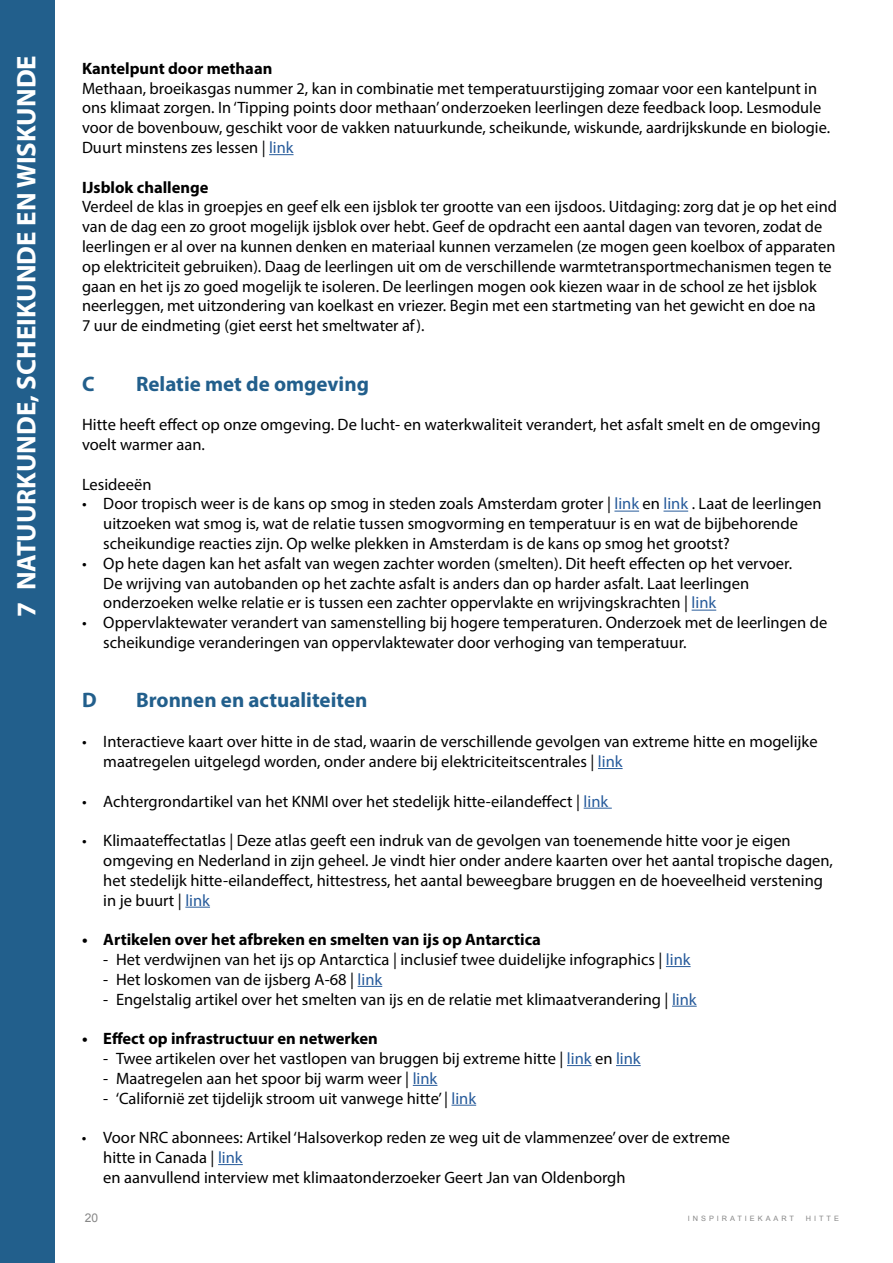
<style>
.page{position:relative;width:893px;height:1263px;background:#fff}
.page>*{position:absolute;margin:0;border:0;box-sizing:border-box;transform-origin:0 0}
.t1{font:700 27px "Myriad Pro";color:#fff}
.t2{font:700 21px "Myriad Pro";color:#225f8c}
.t3{font:16.5px/19.8px "Myriad Pro";color:#000}
.t4{font:700 16.5px "Myriad Pro";color:#000}
.t5{font:12px "Arial";color:#878787}
.t6{font:7.35px "Arial";letter-spacing:.405em;color:#878787}
.s1{color:#275b9b}
</style>
<div class="page">
<svg style="left:269px;top:154px;width:25px;height:1px"></svg>
<svg style="left:614px;top:511px;width:25px;height:1px"></svg>
<svg style="left:663px;top:511px;width:25px;height:1px"></svg>
<svg style="left:692px;top:610px;width:24px;height:1px"></svg>
<svg style="left:598px;top:768px;width:25px;height:1px"></svg>
<svg style="left:584px;top:808px;width:28px;height:1px"></svg>
<svg style="left:185px;top:907px;width:25px;height:1px"></svg>
<svg style="left:666px;top:966px;width:25px;height:1px"></svg>
<svg style="left:358px;top:986px;width:24px;height:1px"></svg>
<svg style="left:672px;top:1006px;width:25px;height:1px"></svg>
<svg style="left:567px;top:1065px;width:25px;height:1px"></svg>
<svg style="left:616px;top:1065px;width:25px;height:1px"></svg>
<svg style="left:413px;top:1085px;width:24px;height:1px"></svg>
<svg style="left:452px;top:1105px;width:24px;height:1px"></svg>
<svg style="left:218px;top:1164px;width:25px;height:1px"></svg>
<div style="left:0;top:0;width:54px;height:1263px;background:#225f8c"></div>
<h1 class="t1" style="left:9px;top:617px;width:563px;rotate:-90deg">7 NATUURKUNDE, SCHEIKUNDE EN WISKUNDE</h1>
<p class="t4" style="left:82px;top:57px;width:192px">Kantelpunt door methaan</p>
<p class="t3" style="left:82px;top:78px;width:750px">Methaan, broeikasgas nummer 2, kan in combinatie met temperatuurstijging zomaar voor een kantelpunt in ons klimaat zorgen. In ‘Tipping points door methaan’ onderzoeken leerlingen deze feedback loop. Lesmodule voor de bovenbouw, geschikt voor de vakken natuurkunde, scheikunde, wiskunde, aardrijkskunde en biologie.<br>Duurt minstens zes lessen | <span class="s1">link</span></p>
<p class="t4" style="left:82px;top:176px;width:128px">IJsblok challenge</p>
<p class="t3" style="left:82px;top:197px;width:756px">Verdeel de klas in groepjes en geef elk een ijsblok ter grootte van een ijsdoos. Uitdaging: zorg dat je op het eind van de dag een zo groot mogelijk ijsblok over hebt. Geef de opdracht een aantal dagen van tevoren, zodat de leerlingen er al over na kunnen denken en materiaal kunnen verzamelen (ze mogen geen koelbox of apparaten op elektriciteit gebruiken). Daag de leerlingen uit om de verschillende warmtetransportmechanismen tegen te gaan en het ijs zo goed mogelijk te isoleren. De leerlingen mogen ook kiezen waar in de school ze het ijsblok neerleggen, met uitzondering van koelkast en vriezer. Begin met een startmeting van het gewicht en doe na<br>7 uur de eindmeting (giet eerst het smeltwater af).</p>
<p class="t2" style="left:82px;top:370px;width:14px">C</p>
<p class="t2" style="left:136px;top:370px;width:234px">Relatie met de omgeving</p>
<p class="t3" style="left:82px;top:415px;width:740px">Hitte heeft effect op onze omgeving. De lucht- en waterkwaliteit verandert, het asfalt smelt en de omgeving voelt warmer aan.</p>
<p class="t3" style="left:82px;top:474px;width:71px">Lesideeën</p>
<p class="t3" style="left:103px;top:494px;width:720px;text-indent:-21px">• Door tropisch weer is de kans op smog in steden zoals Amsterdam groter | <span class="s1">link</span> en <span class="s1">link</span> . Laat de leerlingen uitzoeken wat smog is, wat de relatie tussen smogvorming en temperatuur is en wat de bijbehorende scheikundige reacties zijn. Op welke plekken in Amsterdam is de kans op smog het grootst?</p>
<p class="t3" style="left:103px;top:553px;width:690px;text-indent:-21px">• Op hete dagen kan het asfalt van wegen zachter worden (smelten). Dit heeft effecten op het vervoer.<br>De wrijving van autobanden op het zachte asfalt is anders dan op harder asfalt. Laat leerlingen onderzoeken welke relatie er is tussen een zachter oppervlakte en wrijvingskrachten | <span class="s1">link</span></p>
<p class="t3" style="left:103px;top:613px;width:726px;text-indent:-21px">• Oppervlaktewater verandert van samenstelling bij hogere temperaturen. Onderzoek met de leerlingen de scheikundige veranderingen van oppervlaktewater door verhoging van temperatuur.</p>
<p class="t2" style="left:82px;top:687px;width:16px">D</p>
<p class="t2" style="left:136px;top:687px;width:233px">Bronnen en actualiteiten</p>
<p class="t3" style="left:103px;top:731px;width:716px;text-indent:-21px">• Interactieve kaart over hitte in de stad, waarin de verschillende gevolgen van extreme hitte en mogelijke maatregelen uitgelegd worden, onder andere bij elektriciteitscentrales | <span class="s1">link</span></p>
<p class="t3" style="left:82px;top:791px;width:528px">• Achtergrondartikel van het KNMI over het stedelijk hitte-eilandeffect | <span class="s1">link</span></p>
<p class="t3" style="left:103px;top:830px;width:731px;text-indent:-21px">• Klimaateffectatlas | Deze atlas geeft een indruk van de gevolgen van toenemende hitte voor je eigen omgeving en Nederland in zijn geheel. Je vindt hier onder andere kaarten over het aantal tropische dagen, het stedelijk hitte-eilandeffect, hittestress, het aantal beweegbare bruggen en de hoeveelheid verstening in je buurt | <span class="s1">link</span></p>
<p class="t4" style="left:82px;top:929px;width:460px">• Artikelen over het afbreken en smelten van ijs op Antarctica</p>
<p class="t3" style="left:103px;top:949px;width:589px">- Het verdwijnen van het ijs op Antarctica | inclusief twee duidelijke infographics | <span class="s1">link</span></p>
<p class="t3" style="left:103px;top:969px;width:280px">- Het loskomen van de ijsberg A-68 | <span class="s1">link</span></p>
<p class="t3" style="left:103px;top:989px;width:595px">- Engelstalig artikel over het smelten van ijs en de relatie met klimaatverandering | <span class="s1">link</span></p>
<p class="t4" style="left:82px;top:1028px;width:297px">• Effect op infrastructuur en netwerken</p>
<p class="t3" style="left:103px;top:1048px;width:539px">- Twee artikelen over het vastlopen van bruggen bij extreme hitte | <span class="s1">link</span> en <span class="s1">link</span></p>
<p class="t3" style="left:103px;top:1068px;width:336px">- Maatregelen aan het spoor bij warm weer | <span class="s1">link</span></p>
<p class="t3" style="left:103px;top:1088px;width:374px">- ‘Californië zet tijdelijk stroom uit vanwege hitte’ | <span class="s1">link</span></p>
<p class="t3" style="left:103px;top:1127px;width:628px;text-indent:-21px">• Voor NRC abonnees: Artikel ‘Halsoverkop reden ze weg uit de vlammenzee’ over de extreme hitte in Canada | <span class="s1">link<br></span>en aanvullend interview met klimaatonderzoeker Geert Jan van Oldenborgh</p>
<p class="t5" style="left:85px;top:1210px;width:15px">20</p>
<p class="t6" style="left:688px;top:1213px;width:108px">INSPIRATIEKAART</p>
<p class="t6" style="left:806px;top:1213px;width:35px">HITTE</p>
</div>
